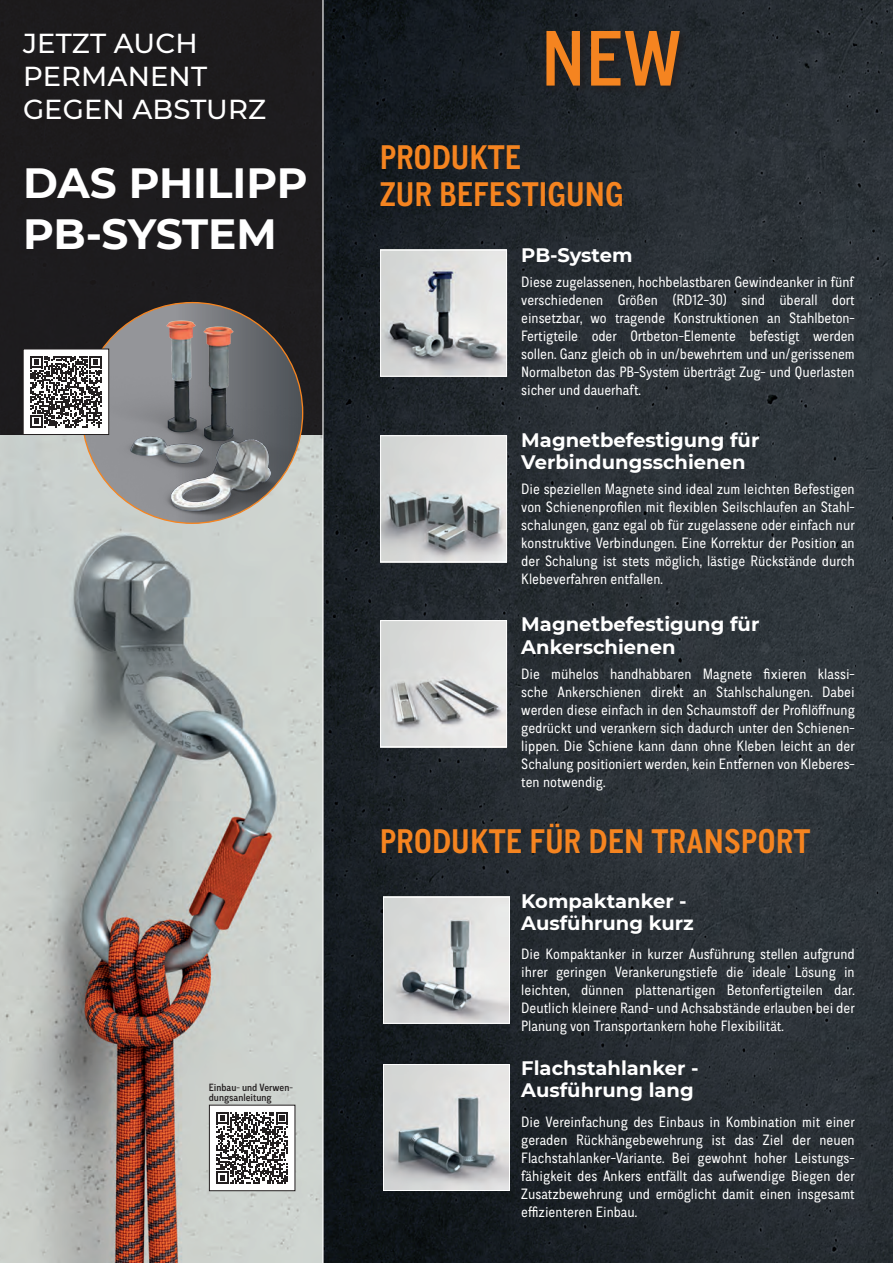
<style>
.page{position:relative;width:893px;height:1263px;background:#fff}
.page>*{position:absolute;margin:0;border:0;box-sizing:border-box;transform-origin:0 0}
.t1{font:500 78.45px "CA Normal";color:#f58420}
.t2{font:700 42.15px/50.7px "Montserrat";letter-spacing:-.005em;color:#fff}
.t3{font:700 34.2px/37.7px "CA Normal";color:#f58420}
.t4{font:500 27.45px/32.8px "Montserrat";letter-spacing:.005em;color:#fff}
.t5{font:700 19.5px/22.2px "Montserrat";color:#fff}
.t6{font:15px/18px "CA Normal";color:#fff;text-align:justify}
.t7{font:500 10.5px/9.6px "CA Normal";color:#231f20}
</style>
<div class="page">
<img style="left:324px;top:0;width:569px;height:1263px">
<div style="left:0;top:0;width:323px;height:463px;background:#231f20"></div>
<img style="left:382px;top:437px;width:123px;height:123px">
<div style="left:380px;top:435px;width:127px;height:127px;border:1px solid #fff"></div>
<img style="left:382px;top:252px;width:123px;height:123px">
<div style="left:380px;top:250px;width:127px;height:127px;border:1px solid #fff"></div>
<img style="left:382px;top:622px;width:123px;height:123px">
<div style="left:380px;top:620px;width:127px;height:127px;border:1px solid #fff"></div>
<img style="left:385px;top:899px;width:123px;height:123px">
<div style="left:383px;top:897px;width:127px;height:127px;border:1px solid #fff"></div>
<div style="left:545px;top:29px;width:144px;height:65px;background:#222328"></div>
<img style="left:0;top:435px;width:322px;height:828px">
<img style="left:82px;top:303px;width:221px;height:220px;border-radius:110px">
<div style="left:23px;top:349px;width:86px;height:85px;background:#fff"></div>
<svg style="left:30px;top:356px;width:72px;height:71px"></svg>
<div style="left:23px;top:349px;width:86px;height:86px;border:1px solid #231f20"></div>
<hr style="left:322px;top:0;width:2px;height:1263px;background:#fff">
<img style="left:385px;top:1066px;width:123px;height:123px">
<div style="left:383px;top:1064px;width:127px;height:127px;border:1px solid #fff"></div>
<div style="left:209px;top:1105px;width:86px;height:86px;background:#fff"></div>
<svg style="left:216px;top:1112px;width:72px;height:72px"></svg>
<div style="left:209px;top:1105px;width:86px;height:86px;border:1px solid #231f20"></div>
<h3 class="t4" style="left:23px;top:26px;width:245px">JETZT AUCH<br>PERMANENT<br>GEGEN ABSTURZ</h3>
<h2 class="t2" style="left:23px;top:155px;width:286px">DAS PHILIPP<br>PB-SYSTEM</h2>
<p class="t7" style="left:209px;top:1082px;width:86px">Einbau- und Verwen&shy;dungsanleitung</p>
<h1 class="t1" style="left:541px;top:5px;width:142px">NEW</h1>
<h3 class="t3" style="left:380px;top:137px;width:246px">PRODUKTE<br>ZUR BEFESTIGUNG</h3>
<h3 class="t5" style="left:521px;top:243px;width:113px">PB-System</h3>
<p class="t6" style="left:521px;top:273px;width:335px">Diese zugelassenen, hochbelastbaren Gewindeanker in fünf verschiedenen Größen (RD12-30) sind überall dort einsetzbar, wo tragende Konstruktionen an Stahlbeton-Fertigteile oder Ortbeton-Elemente befestigt werden sollen. Ganz gleich ob in un/bewehrtem und un/gerissenem Normalbeton das PB-System überträgt Zug- und Querlasten sicher und dauerhaft.</p>
<h3 class="t5" style="left:521px;top:428px;width:240px">Magnetbefestigung für<br>Verbindungsschienen</h3>
<p class="t6" style="left:521px;top:480px;width:335px">Die speziellen Magnete sind ideal zum leichten Befestigen von Schienenprofilen mit flexiblen Seilschlaufen an Stahl&shy;schalungen, ganz egal ob für zugelassene oder einfach nur konstruktive Verbindungen. Eine Korrektur der Position an der Schalung ist stets möglich, lästige Rückstände durch Klebeverfahren entfallen.</p>
<h3 class="t5" style="left:521px;top:612px;width:240px">Magnetbefestigung für<br>Ankerschienen</h3>
<p class="t6" style="left:521px;top:664px;width:335px">Die mühelos handhabbaren Magnete fixieren klassi&shy;sche Ankerschienen direkt an Stahlschalungen. Dabei werden diese einfach in den Schaumstoff der Profilöffnung gedrückt und verankern sich dadurch unter den Schienen&shy;lippen. Die Schiene kann dann ohne Kleben leicht an der Schalung positioniert werden, kein Entfernen von Kleberes&shy;ten notwendig.</p>
<h3 class="t3" style="left:380px;top:822px;width:432px">PRODUKTE FÜR DEN TRANSPORT</h3>
<h3 class="t5" style="left:521px;top:889px;width:174px">Kompaktanker -<br>Ausführung kurz</h3>
<p class="t6" style="left:521px;top:945px;width:335px">Die Kompaktanker in kurzer Ausführung stellen aufgrund ihrer geringen Verankerungstiefe die ideale Lösung in leichten, dünnen plattenartigen Betonfertigteilen dar.<br>Deutlich kleinere Rand- und Achsabstände erlauben bei der Planung von Transportankern hohe Flexibilität.</p>
<h3 class="t5" style="left:521px;top:1056px;width:179px">Flachstahlanker -<br>Ausführung lang</h3>
<p class="t6" style="left:521px;top:1112px;width:335px">Die Vereinfachung des Einbaus in Kombination mit einer geraden Rückhängebewehrung ist das Ziel der neuen Flachstahlanker-Variante. Bei gewohnt hoher Leistungs&shy;fähigkeit des Ankers entfällt das aufwendige Biegen der Zusatzbewehrung und ermöglicht damit einen insgesamt effizienteren Einbau.</p>
</div>
